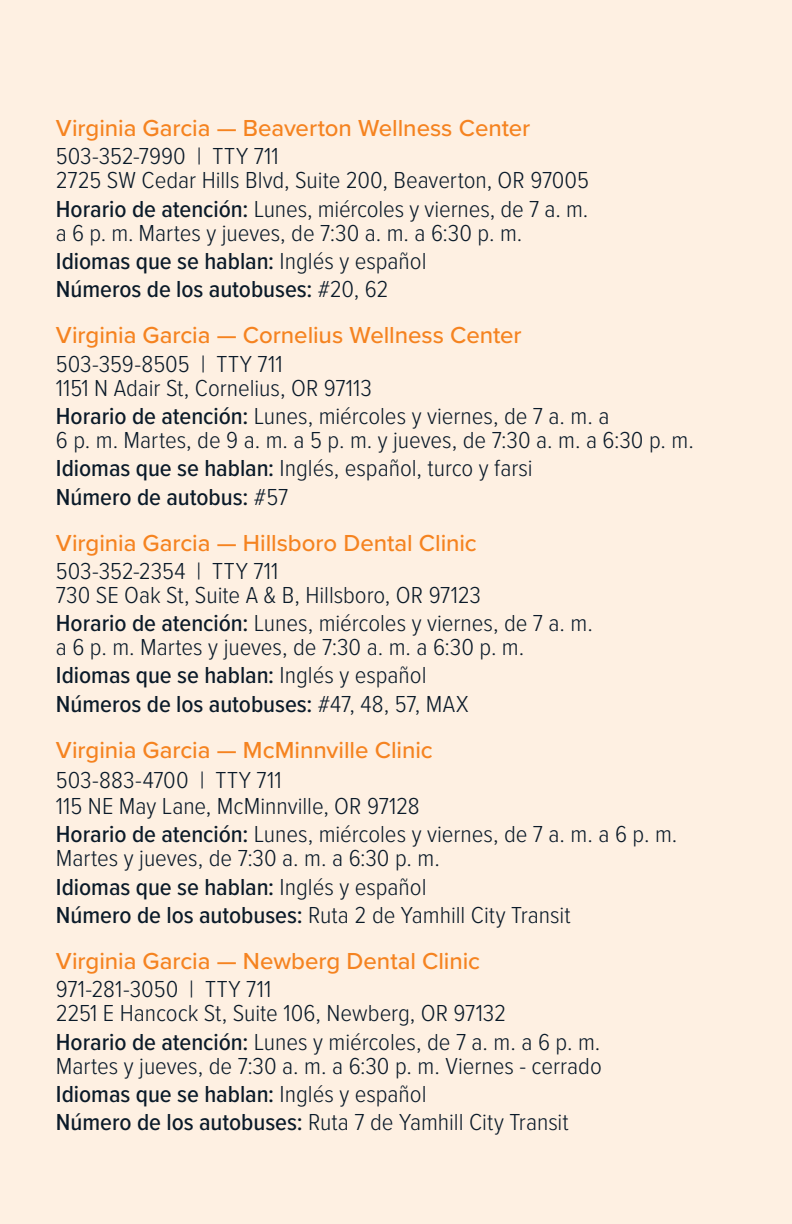
<style>
.page{position:relative;width:792px;height:1224px;background:#fef0e2}
.page>*{position:absolute;margin:0;border:0;box-sizing:border-box;transform-origin:0 0}
.new_clinic_address_i{font:300 24px/24px "Proxima Nova Cond";color:#0a1a29;scale:1.05 1}
.new_clinic_address_i-2{font:500 24px "Proxima Nova Cond";color:#0a1a29;scale:1.05 1}
.clinic{font:500 24px "Proxima Nova";letter-spacing:-.005em;color:#f58320}
.s1{font-weight:500}
.s2{font-weight:300}
</style>
<div class="page">
<p class="clinic" style="left:56px;top:110px;width:476px">Virginia Garcia — Beaverton Wellness Center</p>
<p class="new_clinic_address_i" style="left:56px;top:143px;width:509px">503-352-7990 | TTY 711<br>2725 SW Cedar Hills Blvd, Suite 200, Beaverton, OR 97005</p>
<p class="new_clinic_address_i" style="left:56px;top:195px;width:509px"><span class="s1">Horario de atención:</span> Lunes, miércoles y viernes, de 7 a. m. a 6 p. m. Martes y jueves, de 7:30 a. m. a 6:30 p. m.</p>
<p class="new_clinic_address_i-2" style="left:56px;top:243px;width:355px">Idiomas que se hablan: <span class="s2">Inglés y español</span></p>
<p class="new_clinic_address_i-2" style="left:56px;top:272px;width:318px">Números de los autobuses: <span class="s2">#20, 62</span></p>
<p class="clinic" style="left:56px;top:317px;width:467px">Virginia Garcia — Cornelius Wellness Center</p>
<p class="new_clinic_address_i" style="left:56px;top:350px;width:303px">503-359-8505 | TTY 711<br>1151 N Adair St, Cornelius, OR 97113</p>
<p class="new_clinic_address_i" style="left:56px;top:403px;width:609px"><span class="s1">Horario de atención:</span> Lunes, miércoles y viernes, de 7 a. m. a<br>6 p. m. Martes, de 9 a. m. a 5 p. m. y jueves, de 7:30 a. m. a 6:30 p. m.</p>
<p class="new_clinic_address_i" style="left:56px;top:455px;width:456px"><span class="s1">Idiomas que se hablan:</span> Inglés, español, turco y farsi</p>
<p class="new_clinic_address_i-2" style="left:56px;top:479px;width:223px">Número de autobus: <span class="s2">#57</span></p>
<p class="clinic" style="left:56px;top:525px;width:423px">Virginia Garcia — Hillsboro Dental Clinic</p>
<p class="new_clinic_address_i" style="left:56px;top:558px;width:406px">503-352-2354 | TTY 711<br>730 SE Oak St, Suite A &amp; B, Hillsboro, OR 97123</p>
<p class="new_clinic_address_i" style="left:56px;top:610px;width:513px"><span class="s1">Horario de atención:</span> Lunes, miércoles y viernes, de 7 a. m. a 6 p. m. Martes y jueves, de 7:30 a. m. a 6:30 p. m.</p>
<p class="new_clinic_address_i-2" style="left:56px;top:658px;width:355px">Idiomas que se hablan: <span class="s2">Inglés y español</span></p>
<p class="new_clinic_address_i-2" style="left:56px;top:686px;width:395px">Números de los autobuses: <span class="s2">#47, 48, 57, MAX</span></p>
<p class="clinic" style="left:56px;top:732px;width:378px">Virginia Garcia — McMinnville Clinic</p>
<p class="new_clinic_address_i" style="left:56px;top:766px;width:348px;line-height:26px">503-883-4700 | TTY 711<br>115 NE May Lane, McMinnville, OR 97128</p>
<p class="new_clinic_address_i" style="left:56px;top:821px;width:593px"><span class="s1">Horario de atención:</span> Lunes, miércoles y viernes, de 7 a. m. a 6 p. m.<br>Martes y jueves, de 7:30 a. m. a 6:30 p. m.</p>
<p class="new_clinic_address_i-2" style="left:56px;top:869px;width:355px">Idiomas que se hablan: <span class="s2">Inglés y español</span></p>
<p class="new_clinic_address_i" style="left:56px;top:902px;width:492px"><span class="s1">Número de los autobuses:</span> Ruta 2 de Yamhill City Transit</p>
<p class="clinic" style="left:56px;top:943px;width:426px">Virginia Garcia — Newberg Dental Clinic</p>
<p class="new_clinic_address_i" style="left:56px;top:976px;width:430px">971-281-3050 | TTY 711<br>2251 E Hancock St, Suite 106, Newberg, OR 97132</p>
<p class="new_clinic_address_i" style="left:56px;top:1028px;width:522px"><span class="s1">Horario de atención:</span> Lunes y miércoles, de 7 a. m. a 6 p. m.<br>Martes y jueves, de 7:30 a. m. a 6:30 p. m. Viernes - cerrado</p>
<p class="new_clinic_address_i-2" style="left:56px;top:1076px;width:355px">Idiomas que se hablan: <span class="s2">Inglés y español</span></p>
<p class="new_clinic_address_i" style="left:56px;top:1109px;width:490px"><span class="s1">Número de los autobuses:</span> Ruta 7 de Yamhill City Transit</p>
</div>
